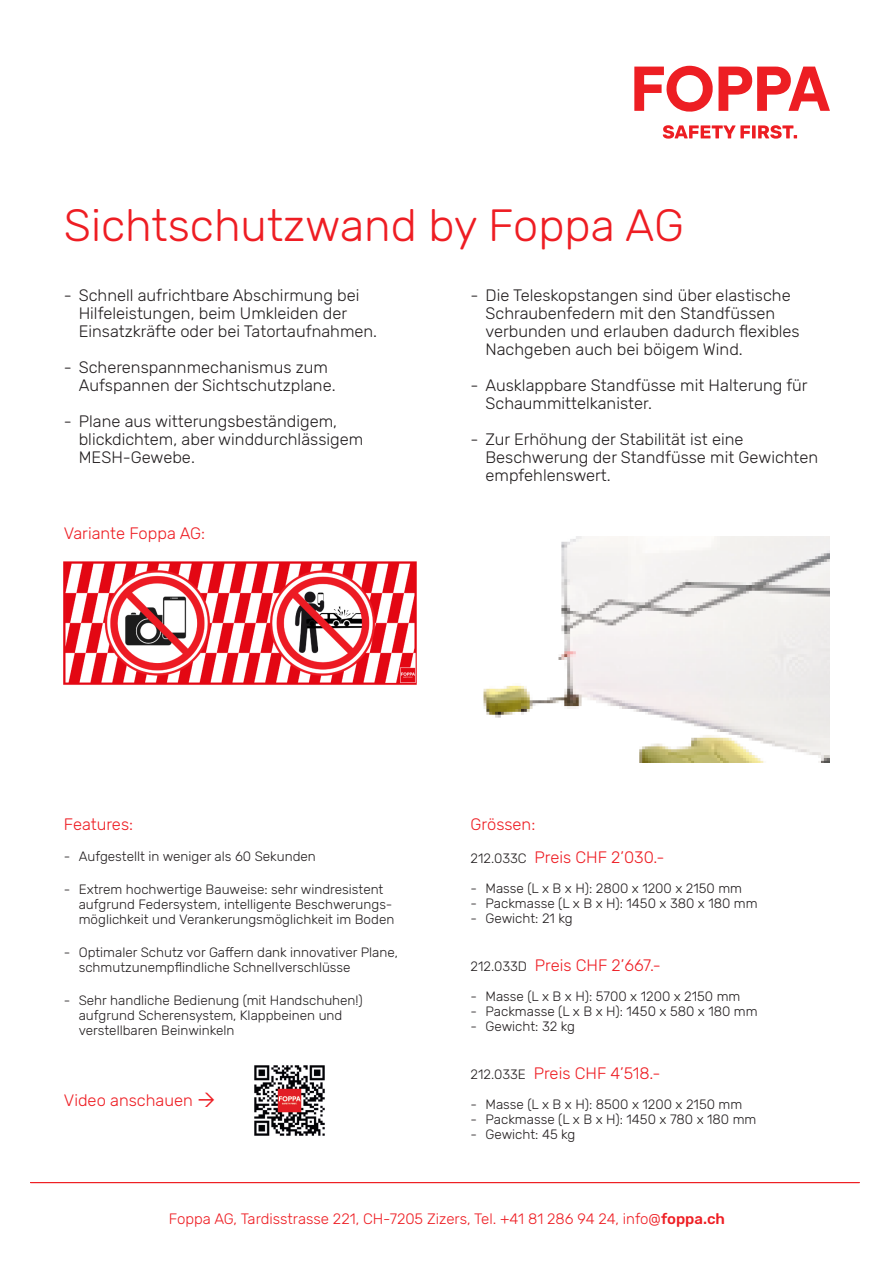
<style>
.page{position:relative;width:894px;height:1263px;background:#fff}
.page>*{position:absolute;margin:0;border:0;box-sizing:border-box;transform-origin:0 0}
.t1{font:300 45px "Rubik";color:#ee1d23}
.t2{font:300 16.5px/18px "Rubik";color:#231f20}
.t3{font:300 16.5px "Rubik";color:#ee1d23}
.t4{font:300 15px "Rubik";color:#ee1d23}
.t5{font:300 13.5px/15px "Rubik";color:#231f20}
.s1{font-size:13.5px;color:#231f20}
.s2{font-weight:500}
</style>
<div class="page">
<img style="left:483px;top:536px;width:346px;height:227px">
<svg style="left:634px;top:66px;width:195px;height:46px"></svg>
<svg style="left:662px;top:125px;width:134px;height:14px"></svg>
<img style="left:63px;top:561px;width:354px;height:124px">
<hr style="left:30px;top:1182px;width:829px;height:1px;background:#ee2024">
<img style="left:254px;top:1065px;width:71px;height:71px">
<h1 class="t1" style="left:64px;top:199px;width:621px">Sichtschutzwand by Foppa AG</h1>
<p class="t2" style="left:79px;top:287px;width:300px;text-indent:-15px">- Schnell aufrichtbare Abschirmung bei<br>Hilfeleistungen, beim Umkleiden der<br>Einsatzkräfte oder bei Tatortaufnahmen.</p>
<p class="t2" style="left:79px;top:359px;width:258px;text-indent:-15px">- Scherenspannmechanismus zum<br>Aufspannen der Sichtschutzplane.</p>
<p class="t2" style="left:79px;top:413px;width:286px;text-indent:-15px">- Plane aus witterungsbeständigem, blickdichtem, aber winddurchlässigem<br>MESH-Gewebe.</p>
<p class="t2" style="left:485px;top:287px;width:315px;text-indent:-15px">- Die Teleskopstangen sind über elastische Schraubenfedern mit den Standfüssen verbunden und erlauben dadurch flexibles Nachgeben auch bei böigem Wind.</p>
<p class="t2" style="left:485px;top:377px;width:323px;text-indent:-15px">- Ausklappbare Standfüsse mit Halterung für<br>Schaummittelkanister.</p>
<p class="t2" style="left:485px;top:431px;width:334px;text-indent:-15px">- Zur Erhöhung der Stabilität ist eine<br>Beschwerung der Standfüsse mit Gewichten empfehlenswert.</p>
<p class="t3" style="left:64px;top:523px;width:143px">Variante Foppa AG:</p>
<p class="t3" style="left:64px;top:814px;width:71px">Features:</p>
<p class="t3" style="left:470px;top:814px;width:66px">Grössen:</p>
<p class="t5" style="left:64px;top:849px;width:253px">- Aufgestellt in weniger als 60 Sekunden</p>
<p class="t5" style="left:79px;top:882px;width:317px;text-indent:-15px">- Extrem hochwertige Bauweise: sehr windresistent aufgrund Federsystem, intelligente Beschwerungs&shy;möglichkeit und Verankerungsmöglichkeit im Boden</p>
<p class="t5" style="left:79px;top:945px;width:321px;text-indent:-15px">- Optimaler Schutz vor Gaffern dank innovativer Plane, schmutzunempflindliche Schnellverschlüsse</p>
<p class="t5" style="left:79px;top:993px;width:285px;text-indent:-15px">- Sehr handliche Bedienung (mit Handschuhen!) aufgrund Scherensystem, Klappbeinen und verstellbaren Beinwinkeln</p>
<p class="t3" style="left:64px;top:1090px;width:130px">Video anschauen</p>
<p class="t3" style="left:470px;top:847px;width:195px"><span class="s1">212.033C</span> Preis CHF 2’030.-</p>
<p class="t5" style="left:470px;top:881px;width:273px">- Masse (L x B x H): 2800 x 1200 x 2150 mm</p>
<p class="t5" style="left:470px;top:896px;width:288px">- Packmasse (L x B x H): 1450 x 380 x 180 mm</p>
<p class="t5" style="left:470px;top:911px;width:103px">- Gewicht: 21 kg</p>
<p class="t3" style="left:470px;top:955px;width:192px"><span class="s1">212.033D</span> Preis CHF 2’667.-</p>
<p class="t5" style="left:470px;top:989px;width:271px">- Masse (L x B x H): 5700 x 1200 x 2150 mm</p>
<p class="t5" style="left:470px;top:1004px;width:288px">- Packmasse (L x B x H): 1450 x 580 x 180 mm</p>
<p class="t5" style="left:470px;top:1019px;width:106px">- Gewicht: 32 kg</p>
<p class="t3" style="left:470px;top:1063px;width:191px"><span class="s1">212.033E</span> Preis CHF 4’518.-</p>
<p class="t5" style="left:470px;top:1097px;width:273px">- Masse (L x B x H): 8500 x 1200 x 2150 mm</p>
<p class="t5" style="left:470px;top:1112px;width:287px">- Packmasse (L x B x H): 1450 x 780 x 180 mm</p>
<p class="t5" style="left:470px;top:1127px;width:106px">- Gewicht: 45 kg</p>
<p class="t4" style="left:169px;top:1210px;width:557px">Foppa AG, Tardisstrasse 221, CH-7205 Zizers, Tel. +41 81 286 94 24, info@<span class="s2">foppa.ch</span></p>
</div>
